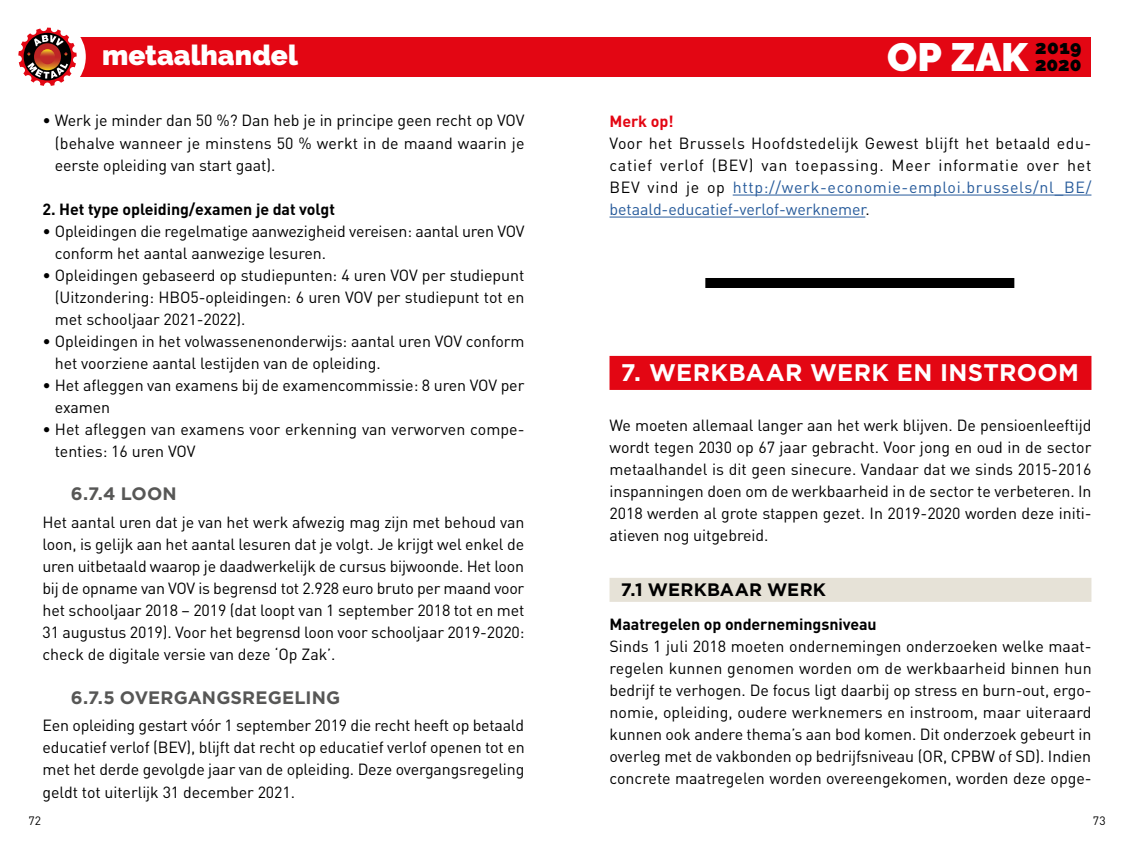
<style>
.page{position:relative;width:1134px;height:851px;background:#fff}
.page>*{position:absolute;margin:0;border:0;box-sizing:border-box;transform-origin:0 0}
.t1{font:900 39.4px "Raleway";color:#fff}
.t2{font:900 28px "Raleway";color:#fff}
.t3{font:700 24px "Gotham";letter-spacing:.015em;color:#fff}
.t4{font:900 19.2px "Raleway";color:#000}
.t5{font:700 18px "Gotham";letter-spacing:.005em;color:#575756}
.t6{font:700 18px "Gotham";letter-spacing:.01em;color:#000}
.t7{font:16px/22px "DIN";letter-spacing:-.005em;color:#000;text-align:justify}
.t8{font:700 16px "DIN";letter-spacing:-.005em;color:#000}
.t9{font:700 16px "DIN";letter-spacing:-.005em;color:#e30613}
.t10{font:12px "DIN";color:#000}
.s1{color:#275b9b}
</style>
<div class="page">
<hr style="left:733px;top:195px;width:358px;height:1px;background:#275b9b">
<hr style="left:609px;top:217px;width:256px;height:1px;background:#275b9b">
<div style="left:609px;top:356px;width:482px;height:34px;background:#e30613"></div>
<div style="left:609px;top:577px;width:482px;height:24px;background:#e6e2d7"></div>
<div style="left:705px;top:278px;width:309px;height:10px;background:#000"></div>
<div style="left:43px;top:37px;width:1048px;height:40px;background:#e30613"></div>
<div style="left:9px;top:18px;width:77px;height:77px;background:#fff;border-radius:50%"></div>
<svg style="left:18px;top:28px;width:59px;height:58px"></svg>
<svg style="left:34px;top:43px;width:27px;height:27px"></svg>
<svg style="left:40px;top:49px;width:15px;height:15px"></svg>
<h2 class="t2" style="left:102px;top:39px;width:197px">metaalhandel</h2>
<h1 class="t1" style="left:887px;top:34px;width:196px">OP ZAK <sup>2019</sup></h1>
<p class="t4" style="left:1035px;top:53px;width:48px">2020</p>
<p class="t7" style="left:55px;top:109px;width:471px;text-indent:-12px">• Werk je minder dan 50 %? Dan heb je in principe geen recht op VOV (behalve wanneer je minstens 50 % werkt in de maand waarin je eerste opleiding van start gaat).</p>
<p class="t8" style="left:43px;top:198px;width:294px">2. Het type opleiding/examen je dat volgt</p>
<p class="t7" style="left:55px;top:219px;width:471px;text-indent:-12px">• Opleidingen die regelmatige aanwezigheid vereisen: aantal uren VOV conform het aantal aanwezige lesuren.</p>
<p class="t7" style="left:55px;top:263px;width:471px;text-indent:-12px">• Opleidingen gebaseerd op studiepunten: 4 uren VOV per studiepunt (Uitzondering: HBO5-opleidingen: 6 uren VOV per studiepunt tot en met schooljaar 2021-2022).</p>
<p class="t7" style="left:55px;top:329px;width:471px;text-indent:-12px">• Opleidingen in het volwassenenonderwijs: aantal uren VOV conform het voorziene aantal lestijden van de opleiding.</p>
<p class="t7" style="left:55px;top:373px;width:471px;text-indent:-12px">• Het afleggen van examens bij de examencommissie: 8 uren VOV per examen</p>
<p class="t7" style="left:55px;top:417px;width:471px;text-indent:-12px">• Het afleggen van examens voor erkenning van verworven compe&shy;tenties: 16 uren VOV</p>
<p class="t5" style="left:71px;top:482px;width:107px">6.7.4 LOON</p>
<p class="t7" style="left:43px;top:511px;width:483px">Het aantal uren dat je van het werk afwezig mag zijn met behoud van loon, is gelijk aan het aantal lesuren dat je volgt. Je krijgt wel enkel de uren uitbetaald waarop je daadwerkelijk de cursus bijwoonde. Het loon bij de opname van VOV is begrensd tot 2.928 euro bruto per maand voor het schooljaar 2018 – 2019 (dat loopt van 1 september 2018 tot en met 31 augustus 2019). Voor het begrensd loon voor schooljaar 2019-2020: check de digitale versie van deze ‘Op Zak’.</p>
<p class="t5" style="left:71px;top:685px;width:271px">6.7.5 OVERGANGSREGELING</p>
<p class="t7" style="left:43px;top:714px;width:484px">Een opleiding gestart vóór 1 september 2019 die recht heeft op betaald educatief verlof (BEV), blijft dat recht op educatief verlof openen tot en met het derde gevolgde jaar van de opleiding. Deze overgangsregeling geldt tot uiterlijk 31 december 2021.</p>
<p class="t9" style="left:609px;top:110px;width:66px">Merk op!</p>
<p class="t7" style="left:609px;top:132px;width:483px">Voor het Brussels Hoofdstedelijk Gewest blijft het betaald edu&shy;catief verlof (BEV) van toepassing. Meer informatie over het BEV vind je op <span class="s1">http://werk-economie-emploi.brussels/nl_BE/ betaald-educatief-verlof-werknemer</span>.</p>
<h3 class="t3" style="left:621px;top:357px;width:460px">7. WERKBAAR WERK EN INSTROOM</h3>
<p class="t7" style="left:609px;top:414px;width:484px">We moeten allemaal langer aan het werk blijven. De pensioenleeftijd wordt tegen 2030 op 67 jaar gebracht. Voor jong en oud in de sector metaalhandel is dit geen sinecure. Vandaar dat we sinds 2015-2016 inspanningen doen om de werkbaarheid in de sector te verbeteren. In 2018 werden al grote stappen gezet. In 2019-2020 worden deze initi&shy;atieven nog uitgebreid.</p>
<p class="t6" style="left:621px;top:577px;width:207px">7.1 WERKBAAR WERK</p>
<p class="t8" style="left:609px;top:613px;width:269px">Maatregelen op ondernemingsniveau</p>
<p class="t7" style="left:609px;top:634px;width:484px">Sinds 1 juli 2018 moeten ondernemingen onderzoeken welke maat&shy;regelen kunnen genomen worden om de werkbaarheid binnen hun bedrijf te verhogen. De focus ligt daarbij op stress en burn-out, ergo&shy;nomie, opleiding, oudere werknemers en instroom, maar uiteraard kunnen ook andere thema’s aan bod komen. Dit onderzoek gebeurt in overleg met de vakbonden op bedrijfsniveau (OR, CPBW of SD). Indien concrete maatregelen worden overeengekomen, worden deze opge-</p>
<p class="t10" style="left:28px;top:813px;width:14px">72</p>
<p class="t10" style="left:1093px;top:813px;width:14px">73</p>
</div>
